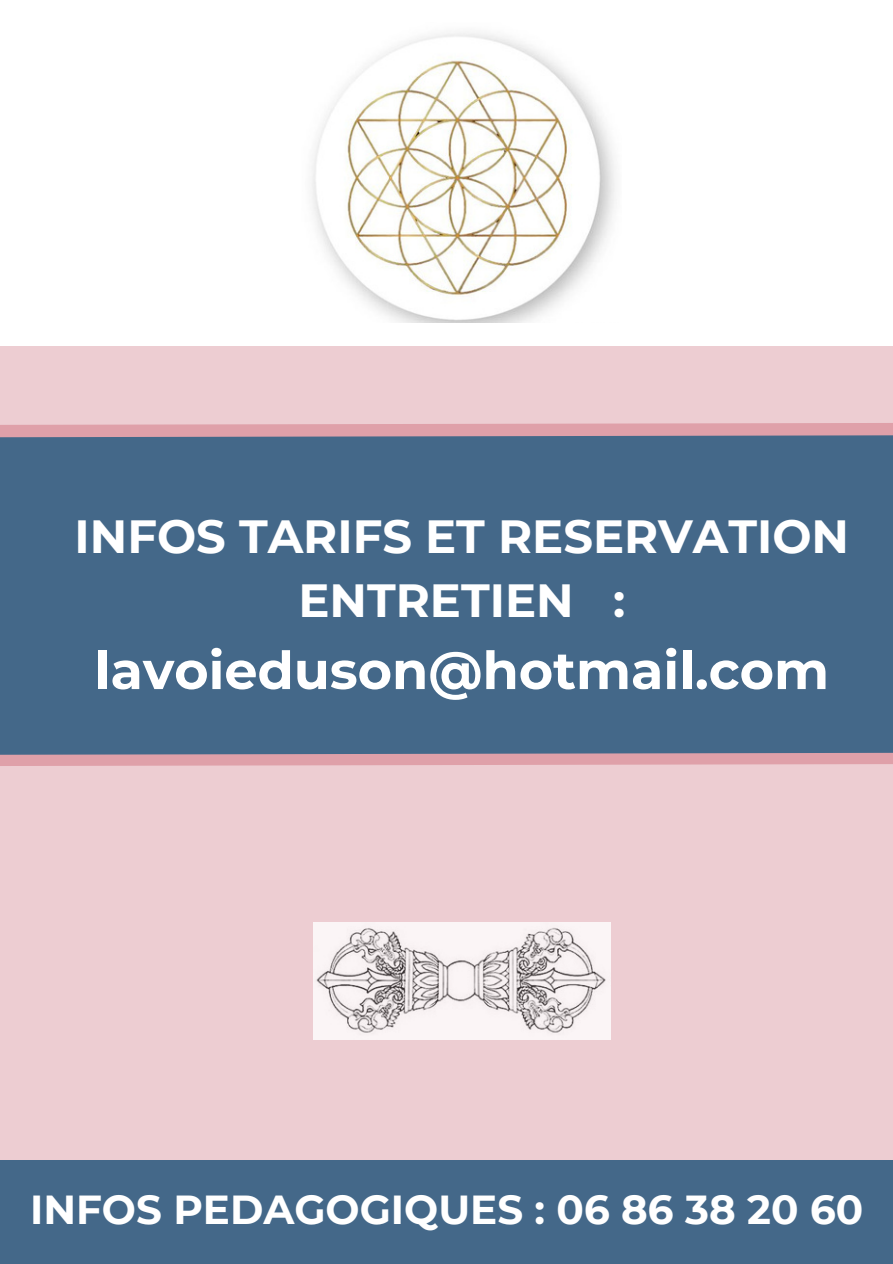
<style>
.page{position:relative;width:893px;height:1264px;background:#fff}
.page>*{position:absolute;margin:0;border:0;box-sizing:border-box;transform-origin:0 0}
.t1{font:700 52.35px "Montserrat";color:#fff}
.t2{font:700 46.35px/64.2px "Montserrat";color:#fff;text-align:center}
.t3{font:700 40.35px "Montserrat";color:#fff}
</style>
<div class="page">
<div style="left:0;top:0;width:892px;height:1263px;background:#edcdd2"></div>
<div style="left:0;top:429px;width:892px;height:333px;background:#446889"></div>
<img style="left:313px;top:922px;width:297px;height:117px">
<div style="left:0;top:0;width:892px;height:345px;background:#fff"></div>
<img style="left:311px;top:32px;width:304px;height:291px">
<svg style="left:0;top:423px;width:892px;height:15px;background:#ce9ca7"></svg>
<svg style="left:0;top:752px;width:892px;height:14px"></svg>
<div style="left:0;top:1160px;width:892px;height:103px;background:#446889"></div>
<p class="t2" style="left:75px;top:504px;width:776px">INFOS TARIFS ET RESERVATION<br>ENTRETIEN :</p>
<p class="t1" style="left:95px;top:638px;width:735px">lavoieduson@hotmail.com</p>
<p class="t3" style="left:30px;top:1185px;width:834px">INFOS PEDAGOGIQUES : 06 86 38 20 60</p>
</div>
